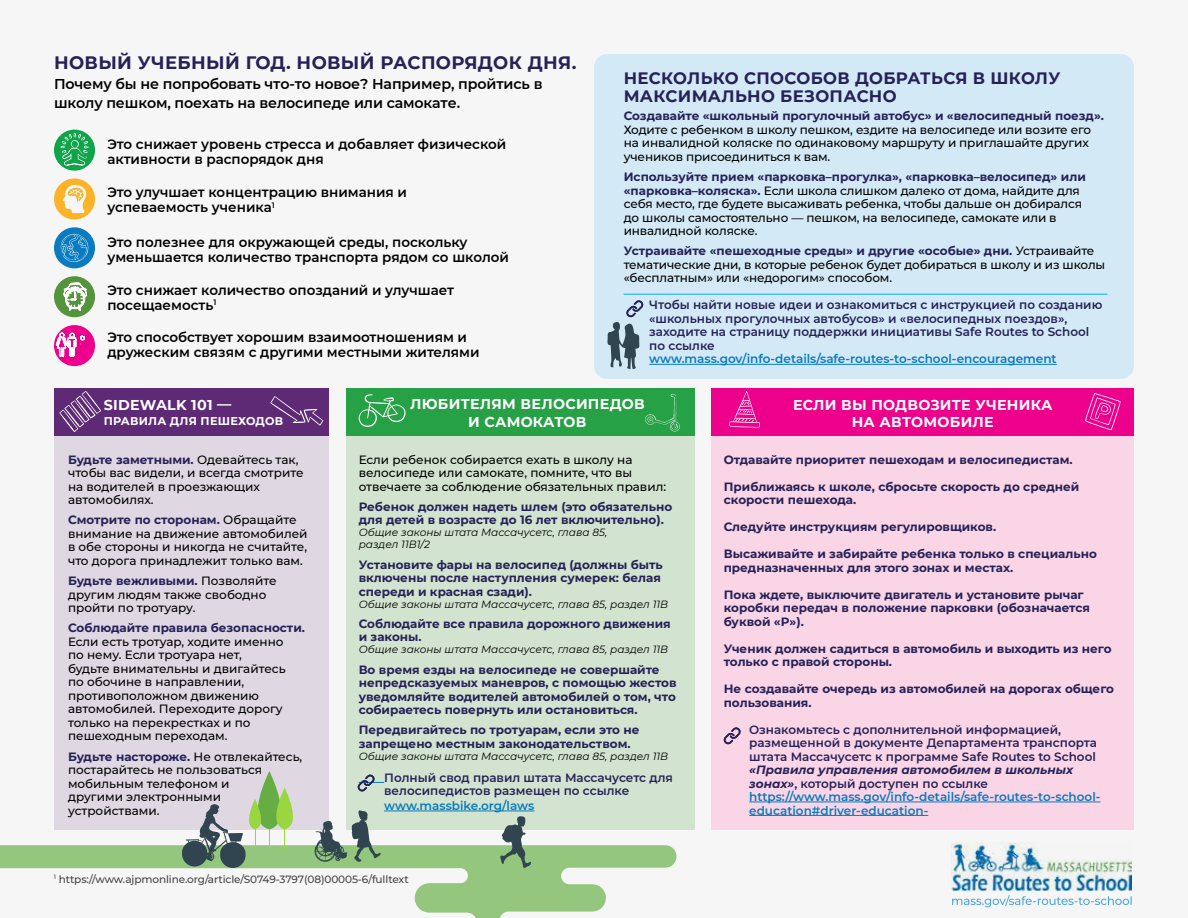
<style>
.page{position:relative;width:1188px;height:918px;background:#f6f6f6}
.page>*{position:absolute;margin:0;border:0;box-sizing:border-box;transform-origin:0 0}
.t1{font:700 18px "Montserrat";letter-spacing:.02em;color:#262258}
.t2{font:700 16.5px/18px "Montserrat";letter-spacing:.02em;color:#262258}
.t3{font:600 14.25px/19.5px "Montserrat";letter-spacing:-.01em;color:#000}
.t4{font:700 14.25px/17.1px "Montserrat";letter-spacing:.02em;color:#fff;text-align:center}
.t5{font:600 13.5px/15px "Montserrat";color:#000}
.t6{font:500 12px/13.5px "Montserrat";letter-spacing:-.01em;color:#000}
.t7{font:700 12px/13.5px "Montserrat";color:#262258}
.t8{font:600 12px/13.5px "Montserrat";color:#262258}
.t9{font:600 12px/13.5px "Montserrat";color:#097bbe}
.t10{font:italic 700 12px/13.5px "Montserrat";color:#262258}
.t11{font:700 11.25px "Montserrat";letter-spacing:.02em;color:#fff}
.t12{font:italic 10.5px/12px "Montserrat";color:#000}
.t13{font:500 10.5px "Montserrat";letter-spacing:-.01em;color:#464343}
.s1{font-weight:700;color:#262258}
.s2{color:#097bbe}
.s3{font-weight:600;font-style:normal}
</style>
<div class="page">
<div style="left:54px;top:388px;width:274px;height:442px;background:#dfd7e2"></div>
<div style="left:346px;top:388px;width:348px;height:442px;background:#d2e4cf"></div>
<div style="left:712px;top:421px;width:422px;height:409px;background:#fad5e6"></div>
<hr style="left:749px;top:815px;width:179px;height:1px;background:#097bbe">
<hr style="left:749px;top:802px;width:351px;height:1px;background:#097bbe">
<hr style="left:384px;top:811px;width:150px;height:1px;background:#097bbe">
<svg style="left:952px;top:895px;width:180px;height:12px"></svg>
<div style="left:54px;top:276px;width:41px;height:41px;background:#54943d;border-radius:50%"></div>
<svg style="left:64px;top:282px;width:23px;height:29px"></svg>
<div style="left:54px;top:130px;width:41px;height:41px;background:#0fa34a;border-radius:50%"></div>
<div style="left:54px;top:227px;width:41px;height:41px;background:#097bbe;border-radius:50%"></div>
<div style="left:54px;top:325px;width:41px;height:41px;background:#ec008c;border-radius:50%"></div>
<svg style="left:60px;top:133px;width:29px;height:33px"></svg>
<svg style="left:54px;top:178px;width:41px;height:42px"></svg>
<svg style="left:54px;top:332px;width:31px;height:25px"></svg>
<svg style="left:61px;top:234px;width:27px;height:28px"></svg>
<div style="left:594px;top:54px;width:540px;height:325px;background:#d3e9f6;border-radius:14px"></div>
<hr style="left:649px;top:364px;width:408px;height:1px;background:#097bbe">
<svg style="left:607px;top:300px;width:36px;height:69px"></svg>
<hr style="left:623px;top:294px;width:484px;height:1px;background:#00aeef">
<div style="left:54px;top:388px;width:274px;height:48px;background:#5e2a76"></div>
<svg style="left:59px;top:391px;width:42px;height:41px"></svg>
<svg style="left:270px;top:396px;width:53px;height:30px"></svg>
<svg style="left:0;top:845px;width:677px;height:73px"></svg>
<svg style="left:357px;top:775px;width:27px;height:17px"></svg>
<svg style="left:182px;top:804px;width:64px;height:64px"></svg>
<div style="left:221px;top:844px;width:24px;height:23px;background:#30454f;border-radius:50%"></div>
<div style="left:183px;top:842px;width:24px;height:24px;background:#30454f;border-radius:50%"></div>
<svg style="left:315px;top:810px;width:66px;height:52px"></svg>
<svg style="left:500px;top:816px;width:31px;height:52px"></svg>
<svg style="left:244px;top:771px;width:50px;height:58px"></svg>
<svg style="left:269px;top:829px;width:1px;height:21px"></svg>
<svg style="left:267px;top:788px;width:35px;height:41px"></svg>
<svg style="left:284px;top:829px;width:1px;height:21px"></svg>
<svg style="left:242px;top:799px;width:26px;height:30px"></svg>
<svg style="left:255px;top:829px;width:1px;height:21px"></svg>
<div style="left:346px;top:388px;width:348px;height:48px;background:#26a146"></div>
<div style="left:712px;top:388px;width:422px;height:48px;background:#ec008c"></div>
<svg style="left:1085px;top:393px;width:36px;height:37px"></svg>
<svg style="left:729px;top:391px;width:31px;height:37px"></svg>
<svg style="left:359px;top:394px;width:47px;height:33px"></svg>
<svg style="left:645px;top:394px;width:35px;height:38px"></svg>
<svg style="left:723px;top:727px;width:18px;height:18px"></svg>
<img style="left:951px;top:842px;width:180px;height:49px">
<h1 class="t1" style="left:54px;top:50px;width:524px">НОВЫЙ УЧЕБНЫЙ ГОД. НОВЫЙ РАСПОРЯДОК ДНЯ.</h1>
<h1 class="t3" style="left:54px;top:73px;width:490px">Почему бы не попробовать что-то новое? Например, пройтись в школу пешком, поехать на велосипеде или самокате.</h1>
<p class="t5" style="left:107px;top:136px;width:401px">Это снижает уровень стресса и добавляет физической активности в распорядок дня</p>
<p class="t5" style="left:107px;top:184px;width:301px">Это улучшает концентрацию внимания и успеваемость ученика<sup>1</sup></p>
<p class="t5" style="left:107px;top:234px;width:403px">Это полезнее для окружающей среды, поскольку уменьшается количество транспорта рядом со школой</p>
<p class="t5" style="left:107px;top:282px;width:348px">Это снижает количество опозданий и улучшает посещаемость<sup>1</sup></p>
<p class="t5" style="left:107px;top:329px;width:374px">Это способствует хорошим взаимоотношениям и дружеским связям с другими местными жителями</p>
<p class="t2" style="left:624px;top:69px;width:438px">НЕСКОЛЬКО СПОСОБОВ ДОБРАТЬСЯ В ШКОЛУ<br>МАКСИМАЛЬНО БЕЗОПАСНО</p>
<p class="t6" style="left:624px;top:109px;width:482px"><span class="s1">Создавайте «школьный прогулочный автобус» и «велосипедный поезд».<br></span>Ходите с ребенком в школу пешком, ездите на велосипеде или возите его на инвалидной коляске по одинаковому маршруту и приглашайте других учеников присоединиться к вам.</p>
<p class="t6" style="left:624px;top:170px;width:464px"><span class="s1">Используйте прием «парковка–прогулка», «парковка–велосипед» или «парковка–коляска».</span> Если школа слишком далеко от дома, найдите для себя место, где будете высаживать ребенка, чтобы дальше он добирался до школы самостоятельно — пешком, на велосипеде, самокате или в инвалидной коляске.</p>
<p class="t6" style="left:624px;top:244px;width:483px"><span class="s1">Устраивайте «пешеходные среды» и другие «особые» дни.</span> Устраивайте тематические дни, в которые ребенок будет добираться в школу и из школы «бесплатным» или «недорогим» способом.</p>
<p class="t8" style="left:649px;top:298px;width:455px">Чтобы найти новые идеи и ознакомиться с инструкцией по созданию «школьных прогулочных автобусов» и «велосипедных поездов», заходите на страницу поддержки инициативы Safe Routes to School по ссылке <span class="s2">www.mass.gov/info-details/safe-routes-to-school-encouragement</span></p>
<h1 class="t4" style="left:104px;top:395px;width:129px">SIDEWALK 101 —</h1>
<h1 class="t11" style="left:104px;top:412px;width:181px">ПРАВИЛА ДЛЯ ПЕШЕХОДОВ</h1>
<p class="t6" style="left:68px;top:452px;width:237px"><span class="s1">Будьте заметными.</span> Одевайтесь так, чтобы вас видели, и всегда смотрите на водителей в проезжающих автомобилях.</p>
<p class="t6" style="left:68px;top:513px;width:241px"><span class="s1">Смотрите по сторонам.</span> Обращайте внимание на движение автомобилей в обе стороны и никогда не считайте, что дорога принадлежит только вам.</p>
<p class="t6" style="left:68px;top:574px;width:210px"><span class="s1">Будьте вежливыми.</span> Позволяйте другим людям также свободно пройти по тротуару.</p>
<p class="t7" style="left:68px;top:621px;width:239px">Соблюдайте правила безопасности.</p>
<p class="t6" style="left:68px;top:634px;width:219px">Если есть тротуар, ходите именно по нему. Если тротуара нет, будьте внимательны и двигайтесь по обочине в направлении, противоположном движению автомобилей. Переходите дорогу только на перекрестках и по пешеходным переходам.</p>
<p class="t6" style="left:68px;top:749px;width:236px"><span class="s1">Будьте настороже.</span> Не отвлекайтесь, постарайтесь не пользоваться мобильным телефоном и<br>другими электронными устройствами.</p>
<h1 class="t4" style="left:410px;top:395px;width:236px">ЛЮБИТЕЛЯМ ВЕЛОСИПЕДОВ<br>И САМОКАТОВ</h1>
<p class="t6" style="left:359px;top:452px;width:309px">Если ребенок собирается ехать в школу на велосипеде или самокате, помните, что вы отвечаете за соблюдение обязательных правил:</p>
<p class="t7" style="left:359px;top:499px;width:315px">Ребенок должен надеть шлем (это обязательно для детей в возрасте до 16 лет включительно).</p>
<p class="t12" style="left:359px;top:526px;width:250px">Общие законы штата Массачусетс, глава 85, раздел 11B1/2</p>
<p class="t7" style="left:359px;top:557px;width:306px">Установите фары на велосипед (должны быть включены после наступления сумерек: белая спереди и красная сзади).</p>
<p class="t12" style="left:359px;top:597px;width:311px">Общие законы штата Массачусетс, глава 85, раздел 11B</p>
<p class="t7" style="left:359px;top:616px;width:314px">Соблюдайте все правила дорожного движения и законы.</p>
<p class="t12" style="left:359px;top:643px;width:311px">Общие законы штата Массачусетс, глава 85, раздел 11B</p>
<p class="t7" style="left:359px;top:662px;width:319px">Во время езды на велосипеде не совершайте непредсказуемых маневров, с помощью жестов уведомляйте водителей автомобилей о том, что собираетесь повернуть или остановиться.</p>
<p class="t7" style="left:359px;top:723px;width:282px">Передвигайтесь по тротуарам, если это не запрещено местным законодательством.</p>
<p class="t12" style="left:359px;top:750px;width:311px">Общие законы штата Массачусетс, глава 85, раздел 11B</p>
<p class="t8" style="left:384px;top:770px;width:290px">Полный свод правил штата Массачусетс для</p>
<p class="t8" style="left:384px;top:783px;width:247px">велосипедистов размещен по ссылке</p>
<p class="t9" style="left:384px;top:798px;width:152px">www.massbike.org/laws</p>
<p class="t13" style="left:54px;top:872px;width:356px"><sup>1</sup> https://www.ajpmonline.org/article/S0749-3797(08)00005-6/fulltext</p>
<h1 class="t4" style="left:793px;top:395px;width:261px">ЕСЛИ ВЫ ПОДВОЗИТЕ УЧЕНИКА<br>НА АВТОМОБИЛЕ</h1>
<p class="t7" style="left:724px;top:452px;width:350px">Отдавайте приоритет пешеходам и велосипедистам.</p>
<p class="t7" style="left:724px;top:479px;width:357px">Приближаясь к школе, сбросьте скорость до средней скорости пешехода.</p>
<p class="t7" style="left:724px;top:519px;width:274px">Следуйте инструкциям регулировщиков.</p>
<p class="t7" style="left:724px;top:546px;width:375px">Высаживайте и забирайте ребенка только в специально предназначенных для этого зонах и местах.</p>
<p class="t7" style="left:724px;top:587px;width:368px">Пока ждете, выключите двигатель и установите рычаг коробки передач в положение парковки (обозначается буквой «P»).</p>
<p class="t7" style="left:724px;top:641px;width:389px">Ученик должен садиться в автомобиль и выходить из него только с правой стороны.</p>
<p class="t7" style="left:724px;top:681px;width:392px">Не создавайте очередь из автомобилей на дорогах общего пользования.</p>
<p class="t8" style="left:749px;top:722px;width:349px">Ознакомьтесь с дополнительной информацией, размещенной в документе Департамента транспорта штата Массачусетс к программе Safe Routes to School</p>
<p class="t10" style="left:749px;top:762px;width:326px">«Правила управления автомобилем в школьных зонах»<span class="s3">, который доступен по ссылке</span></p>
<p class="t9" style="left:749px;top:789px;width:353px">https://www.mass.gov/info-details/safe-routes-to-school&shy;education#driver-education-</p>
</div>
